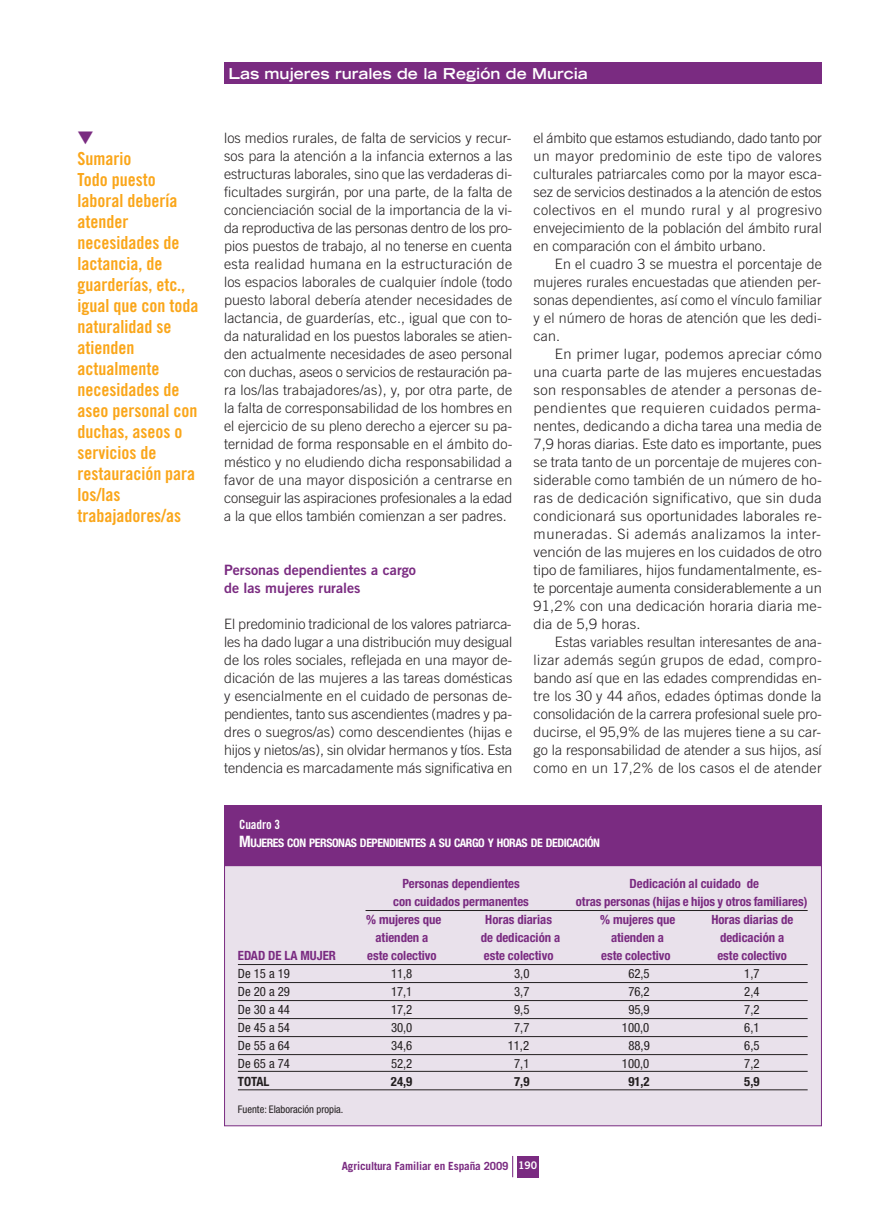
<style>
.page{position:relative;width:895px;height:1210px;background:#fff}
.page>*{position:absolute;margin:0;border:0;box-sizing:border-box;transform-origin:0 0}
.t1{font:18px/21px "Trade Gothic Bold Cond Twenty";color:#faa61a}
.t2{font:700 expanded 15px "Trade Gothic LH";color:#fff}
.t3{font:300 14.25px/18px "Trade Gothic";color:#231f20;text-align:justify}
.t4{font:14.25px/18px "Trade Gothic Bold Two";color:#7a2b81}
.t5{font:700 condensed 12.75px "Helvetica Neue";color:#7a2b81}
.t6{font:condensed 12.75px "Helvetica Neue";color:#231f20}
.t7{font:700 condensed 12.75px "Helvetica Neue";color:#231f20}
.t8{font:12.75px "Trade Gothic Bold Cond Twenty";letter-spacing:-.01em;color:#fff}
.t9{font:700 condensed 11.85px "Helvetica Neue";letter-spacing:-.035em;color:#fff}
.t10{font:700 11.25px "Trade Gothic";letter-spacing:-.01em;color:#7a2b81}
.t11{font:condensed 10.5px "Helvetica Neue";color:#231f20}
.s1{font-size:15.75px}
.s2{font-family:"Trade Gothic Bold Two";font-weight:400;font-size:10.5px;color:#fff}
</style>
<div class="page">
<div style="left:224px;top:63px;width:597px;height:21px;background:#7a2b81"></div>
<div style="left:517px;top:1155px;width:21px;height:22px;background:#7a2b81"></div>
<svg style="left:512px;top:1156px;width:1px;height:21px"></svg>
<div style="left:224px;top:805px;width:597px;height:93px;background:#7a2b81"></div>
<div style="left:225px;top:866px;width:596px;height:259px;background:#e9e1eb"></div>
<div style="left:224px;top:865px;width:597px;height:260px;border:1px solid #7a2b81"></div>
<hr style="left:365px;top:910px;width:442px;height:1px;background:#231f20">
<hr style="left:238px;top:964px;width:569px;height:1px;background:#231f20">
<hr style="left:238px;top:982px;width:569px;height:1px;background:#231f20">
<hr style="left:238px;top:1000px;width:569px;height:1px;background:#231f20">
<hr style="left:238px;top:1018px;width:569px;height:1px;background:#231f20">
<hr style="left:238px;top:1036px;width:569px;height:1px;background:#231f20">
<hr style="left:238px;top:1054px;width:569px;height:1px;background:#231f20">
<hr style="left:238px;top:1070px;width:569px;height:1px;background:#231f20">
<hr style="left:238px;top:1089px;width:569px;height:1px;background:#231f20">
<p class="t1" style="left:77px;top:150px;width:122px">Sumario<br>Todo puesto laboral debería atender necesidades de lactancia, de guarderías, etc., igual que con toda naturalidad se atienden actualmente necesidades de aseo personal con duchas, aseos o servicios de restauración para los/las trabajadores/as</p>
<p class="t2" style="left:228px;top:68px;width:361px">Las mujeres rurales de la Región de Murcia</p>
<p class="t3" style="left:224px;top:130px;width:290px">los medios rurales, de falta de servicios y recur&shy;sos para la atención a la infancia externos a las estructuras laborales, sino que las verdaderas di&shy;ficultades surgirán, por una parte, de la falta de concienciación social de la importancia de la vi&shy;da reproductiva de las personas dentro de los pro&shy;pios puestos de trabajo, al no tenerse en cuenta esta realidad humana en la estructuración de los espacios laborales de cualquier índole (todo puesto laboral debería atender necesidades de lactancia, de guarderías, etc., igual que con to&shy;da naturalidad en los puestos laborales se atien&shy;den actualmente necesidades de aseo personal con duchas, aseos o servicios de restauración pa&shy;ra los/las trabajadores/as), y, por otra parte, de la falta de corresponsabilidad de los hombres en el ejercicio de su pleno derecho a ejercer su pa&shy;ternidad de forma responsable en el ámbito do&shy;méstico y no eludiendo dicha responsabilidad a favor de una mayor disposición a centrarse en conseguir las aspiraciones profesionales a la edad a la que ellos también comienzan a ser padres.</p>
<p class="t4" style="left:224px;top:562px;width:193px">Personas dependientes a cargo de las mujeres rurales</p>
<p class="t3" style="left:224px;top:616px;width:290px">El predominio tradicional de los valores patriarca&shy;les ha dado lugar a una distribución muy desigual de los roles sociales, reflejada en una mayor de&shy;dicación de las mujeres a las tareas domésticas y esencialmente en el cuidado de personas de&shy;pendientes, tanto sus ascendientes (madres y pa&shy;dres o suegros/as) como descendientes (hijas e hijos y nietos/as), sin olvidar hermanos y tíos. Esta tendencia es marcadamente más significativa en</p>
<p class="t3" style="left:533px;top:130px;width:290px">el ámbito que estamos estudiando, dado tanto por un mayor predominio de este tipo de valores culturales patriarcales como por la mayor esca&shy;sez de servicios destinados a la atención de estos colectivos en el mundo rural y al progresivo envejecimiento de la población del ámbito rural en comparación con el ámbito urbano.</p>
<p class="t3" style="left:533px;top:256px;width:290px;text-indent:21px">En el cuadro 3 se muestra el porcentaje de mujeres rurales encuestadas que atienden per&shy;sonas dependientes, así como el vínculo familiar y el número de horas de atención que les dedi&shy;can.</p>
<p class="t3" style="left:533px;top:346px;width:290px;text-indent:21px">En primer lugar, podemos apreciar cómo una cuarta parte de las mujeres encuestadas son responsables de atender a personas de&shy;pendientes que requieren cuidados perma&shy;nentes, dedicando a dicha tarea una media de 7,9 horas diarias. Este dato es importante, pues se trata tanto de un porcentaje de mujeres con&shy;siderable como también de un número de ho&shy;ras de dedicación significativo, que sin duda condicionará sus oportunidades laborales re&shy;muneradas. Si además analizamos la inter&shy;vención de las mujeres en los cuidados de otro tipo de familiares, hijos fundamentalmente, es&shy;te porcentaje aumenta considerablemente a un 91,2% con una dedicación horaria diaria me&shy;dia de 5,9 horas.</p>
<p class="t3" style="left:533px;top:634px;width:290px;text-indent:21px">Estas variables resultan interesantes de ana&shy;lizar además según grupos de edad, compro&shy;bando así que en las edades comprendidas en&shy;tre los 30 y 44 años, edades óptimas donde la consolidación de la carrera profesional suele pro&shy;ducirse, el 95,9% de las mujeres tiene a su car&shy;go la responsabilidad de atender a sus hijos, así como en un 17,2% de los casos el de atender</p>
<p class="t8" style="left:239px;top:820px;width:42px">Cuadro 3</p>
<p class="t9" style="left:239px;top:839px;width:362px"><span class="s1">M</span>UJERES CON PERSONAS DEPENDIENTES A SU CARGO Y HORAS DE DEDICACIÓN</p>
<p class="t5" style="left:402px;top:878px;width:119px">Personas dependientes</p>
<p class="t5" style="left:629px;top:878px;width:131px">Dedicación al cuidado de</p>
<p class="t5" style="left:393px;top:896px;width:137px">con cuidados permanentes</p>
<p class="t5" style="left:576px;top:896px;width:233px">otras personas (hijas e hijos y otros familiares)</p>
<p class="t5" style="left:366px;top:914px;width:77px">% mujeres que</p>
<p class="t5" style="left:485px;top:914px;width:68px">Horas diarias</p>
<p class="t5" style="left:600px;top:914px;width:77px">% mujeres que</p>
<p class="t5" style="left:711px;top:914px;width:83px">Horas diarias de</p>
<p class="t5" style="left:375px;top:932px;width:54px">atienden a</p>
<p class="t5" style="left:481px;top:932px;width:81px">de dedicación a</p>
<p class="t5" style="left:611px;top:932px;width:54px">atienden a</p>
<p class="t5" style="left:720px;top:932px;width:66px">dedicación a</p>
<p class="t5" style="left:238px;top:950px;width:99px">EDAD DE LA MUJER</p>
<p class="t5" style="left:367px;top:950px;width:71px">este colectivo</p>
<p class="t5" style="left:484px;top:950px;width:71px">este colectivo</p>
<p class="t5" style="left:601px;top:950px;width:71px">este colectivo</p>
<p class="t5" style="left:717px;top:950px;width:71px">este colectivo</p>
<p class="t6" style="left:238px;top:968px;width:54px">De 15 a 19</p>
<p class="t6" style="left:391px;top:968px;width:23px">11,8</p>
<p class="t6" style="left:514px;top:968px;width:17px">3,0</p>
<p class="t6" style="left:628px;top:968px;width:23px">62,5</p>
<p class="t6" style="left:744px;top:968px;width:17px">1,7</p>
<p class="t6" style="left:238px;top:986px;width:54px">De 20 a 29</p>
<p class="t6" style="left:391px;top:986px;width:23px">17,1</p>
<p class="t6" style="left:514px;top:986px;width:17px">3,7</p>
<p class="t6" style="left:628px;top:986px;width:23px">76,2</p>
<p class="t6" style="left:744px;top:986px;width:17px">2,4</p>
<p class="t6" style="left:238px;top:1004px;width:54px">De 30 a 44</p>
<p class="t6" style="left:391px;top:1004px;width:23px">17,2</p>
<p class="t6" style="left:514px;top:1004px;width:17px">9,5</p>
<p class="t6" style="left:628px;top:1004px;width:23px">95,9</p>
<p class="t6" style="left:744px;top:1004px;width:17px">7,2</p>
<p class="t6" style="left:238px;top:1022px;width:54px">De 45 a 54</p>
<p class="t6" style="left:391px;top:1022px;width:23px">30,0</p>
<p class="t6" style="left:514px;top:1022px;width:17px">7,7</p>
<p class="t6" style="left:622px;top:1022px;width:29px">100,0</p>
<p class="t6" style="left:744px;top:1022px;width:17px">6,1</p>
<p class="t6" style="left:238px;top:1040px;width:54px">De 55 a 64</p>
<p class="t6" style="left:391px;top:1040px;width:23px">34,6</p>
<p class="t6" style="left:508px;top:1040px;width:23px">11,2</p>
<p class="t6" style="left:628px;top:1040px;width:23px">88,9</p>
<p class="t6" style="left:744px;top:1040px;width:17px">6,5</p>
<p class="t6" style="left:238px;top:1058px;width:54px">De 65 a 74</p>
<p class="t6" style="left:391px;top:1058px;width:23px">52,2</p>
<p class="t6" style="left:514px;top:1058px;width:17px">7,1</p>
<p class="t6" style="left:622px;top:1058px;width:29px">100,0</p>
<p class="t6" style="left:744px;top:1058px;width:17px">7,2</p>
<p class="t7" style="left:238px;top:1073px;width:33px">TOTAL</p>
<p class="t7" style="left:391px;top:1073px;width:23px">24,9</p>
<p class="t7" style="left:514px;top:1073px;width:17px">7,9</p>
<p class="t7" style="left:628px;top:1073px;width:23px">91,2</p>
<p class="t7" style="left:744px;top:1073px;width:17px">5,9</p>
<p class="t11" style="left:238px;top:1105px;width:107px">Fuente: Elaboración propia.</p>
<p class="t10" style="left:342px;top:1161px;width:197px">Agricultura Familiar en España 2009 <span class="s2">190</span></p>
</div>
